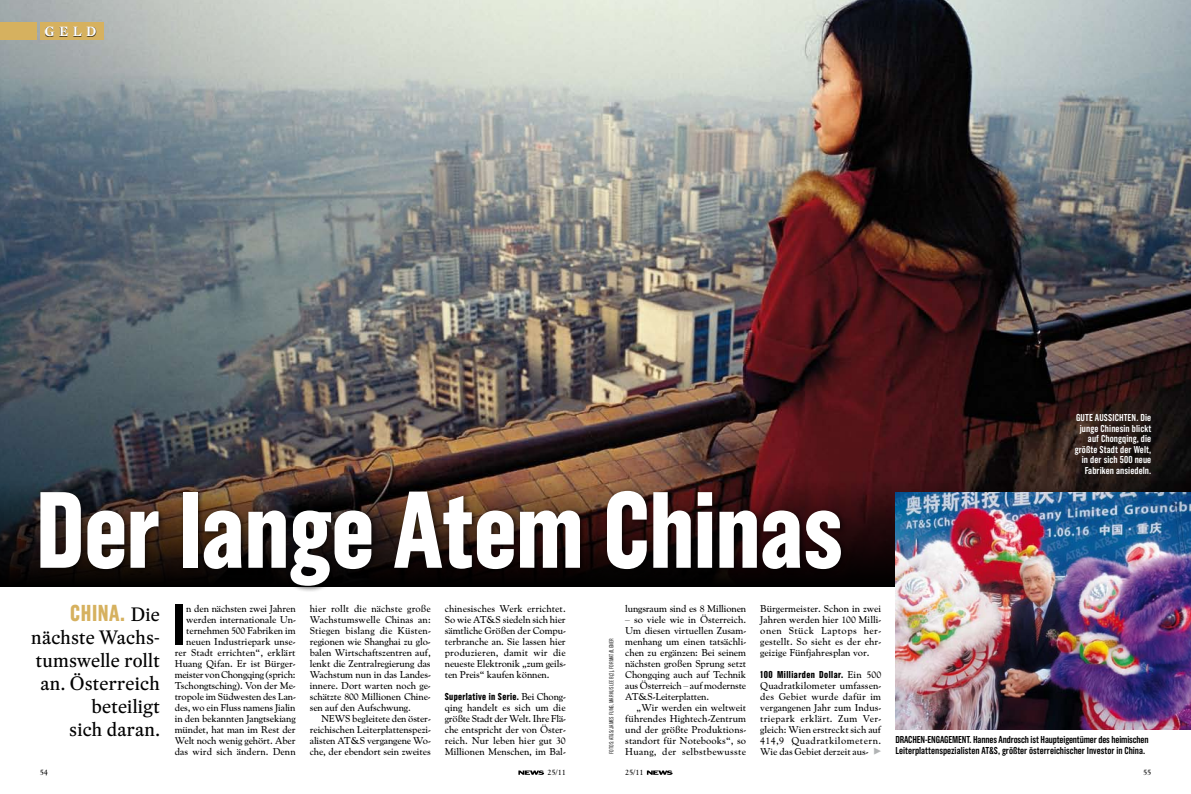
<style>
.page{position:relative;width:1191px;height:794px;background:#fff}
.page>*{position:absolute;margin:0;border:0;box-sizing:border-box;transform-origin:0 0}
.t1{font:700 108px "Grotzec Head Condensed";letter-spacing:-.005em;color:#fff}
.t2{font:700 57.1px "Grotzec Head Condensed";color:#000;scale:.95 1}
.t3{font:700 23px "Grotzec Head Condensed";color:#d6b15f}
.t4{font:19px/23px "Eudald News";letter-spacing:.01em;color:#000;text-align:right}
.t5{font:700 13px "Eudald News";color:#fff}
.t6{font:10px/11px "Goudy Catalogue";letter-spacing:-.005em;color:#000;text-align:justify;scale:.95 1}
.t7{font:600 10px/10.5px "Grotzec Head Condensed";letter-spacing:-.015em;color:#000}
.t8{font:600 10px/10.5px "Grotzec Head Condensed";letter-spacing:.01em;color:#fff;text-align:right}
.t9{font:700 10px "Grotzec Head Condensed";letter-spacing:.045em;color:#000}
.t10{font:8px "Goudy Catalogue";color:#000}
.t11{font:300 6px "Grotzec Head Condensed";letter-spacing:.005em;color:#000}
.s1{font-family:"Goudy Catalogue";font-weight:400}
.s2{font-family:"Eudald News";font-weight:400;font-size:19px;color:#000}
</style>
<div class="page">
<img style="left:0;top:0;width:1191px;height:481px">
<svg style="left:0;top:481px;width:1191px;height:105px;background:#2e1c1b"></svg>
<svg style="left:518px;top:770px;width:26px;height:5px"></svg>
<div style="left:0;top:23px;width:37px;height:17px;background:#d6b15f"></div>
<div style="left:40px;top:23px;width:63px;height:17px;background:#d6b15f"></div>
<div style="left:45px;top:27px;width:51px;height:10px;background:#000;opacity:.75"></div>
<svg style="left:647px;top:770px;width:25px;height:5px"></svg>
<div style="left:37px;top:487px;width:810px;height:105px;background:#000;opacity:.65"></div>
<img style="left:895px;top:492px;width:296px;height:237px">
<h3 class="t5" style="left:45px;top:24px;width:53px">Geld</h3>
<h1 class="t1" style="left:36px;top:469px;width:808px">Der lange Atem Chinas</h1>
<h2 class="t2" style="left:172px;top:592px;width:14px">I</h2>
<p class="t6" style="left:445px;top:602px;width:129px">chinesisches Werk errichtet.<br>So wie AT&amp;S siedeln sich hier sämtliche Größen der Compu&shy;terbranche an. Sie lassen hier produzieren, damit wir die neueste Elektronik „zum geils&shy;ten Preis“ kaufen können.</p>
<p class="t9" style="left:445px;top:690px;width:122px">Superlative in Serie. <span class="s1">Bei Chong-</span></p>
<p class="t6" style="left:445px;top:701px;width:129px">qing handelt es sich um die größte Stadt der Welt. Ihre Flä&shy;che entspricht der von Öster&shy;reich. Nur leben hier gut 30<br>Millionen Menschen, im Bal-</p>
<p class="t6" style="left:760px;top:602px;width:129px">Bürgermeister. Schon in zwei Jahren werden hier 100 Milli&shy;onen Stück Laptops her&shy;gestellt. So sieht es der ehr&shy;geizige Fünfjahresplan vor.</p>
<p class="t9" style="left:760px;top:668px;width:122px">100 Milliarden Dollar. <span class="s1">Ein 500</span></p>
<p class="t6" style="left:760px;top:679px;width:129px">Quadratkilometer umfassen&shy;des Gebiet wurde dafür im vergangenen Jahr zum Indus&shy;triepark erklärt. Zum Ver&shy;gleich: Wien erstreckt sich auf 414,9 Quadratkilometern.<br>Wie das Gebiet derzeit aus-</p>
<p class="t6" style="left:175px;top:602px;width:129px;text-align:right">n den nächsten zwei Jahren werden internationale Un&shy;ternehmen 500 Fabriken im neuen Industriepark unse&shy;rer Stadt errichten“, erklärt<br>Huang Qifan. Er ist Bürger&shy;meister von Chongqing (sprich:<br>Tschongtsching). Von der Me&shy;tropole im Südwesten des Lan&shy;des, wo ein Fluss namens Jialin in den bekannten Jangtsekiang mündet, hat man im Rest der<br>Welt noch wenig gehört. Aber das wird sich ändern. Denn</p>
<p class="t6" style="left:310px;top:602px;width:129px">hier rollt die nächste große Wachstumswelle Chinas an:<br>Stiegen bislang die Küsten&shy;regionen wie Shanghai zu glo&shy;balen Wirtschaftszentren auf, lenkt die Zentralregierung das Wachstum nun in das Landes&shy;innere. Dort warten noch ge&shy;schätzte 800 Millionen Chine&shy;sen auf den Aufschwung.</p>
<p class="t6" style="left:625px;top:602px;width:129px">lungsraum sind es 8 Millionen</p>
<p class="t6" style="left:625px;top:613px;width:129px">– so viele wie in Österreich.<br>Um diesen virtuellen Zusam&shy;menhang um einen tatsächli&shy;chen zu ergänzen: Bei seinem nächsten großen Sprung setzt Chongqing auch auf Technik aus Österreich – auf modernste AT&amp;S-Leiterplatten.</p>
<p class="t6" style="left:625px;top:701px;width:129px;text-indent:11px">„Wir werden ein weltweit führendes Hightech-Zentrum und der größte Produktions&shy;standort für Notebooks“, so Huang, der selbstbewusste</p>
<h3 class="t3" style="left:70px;top:600px;width:91px">China. <span class="s2">Die</span></h3>
<h3 class="t4" style="left:31px;top:626px;width:130px">nächste Wachs&shy;tumswelle rollt an. Österreich beteiligt<br>sich daran.</h3>
<p class="t11" style="left:608px;top:754px;width:117px;rotate:-90deg">Fotos: at&amp;s/James fung, markus leeb (2), format/ilgner</p>
<p class="t6" style="left:310px;top:712px;width:129px;text-indent:11px">NEWS begleitete den öster&shy;reichischen Leiterplattenspezi&shy;alisten AT&amp;S vergangene Wo&shy;che, der ebendort sein zweites</p>
<p class="t8" style="left:1074px;top:412px;width:78px">Gute Aussichten. Die junge Chinesin blickt auf Chongqing, die größte Stadt der Welt, in der sich 500 neue<br>Fabriken ansiedeln.</p>
<p class="t7" style="left:895px;top:734px;width:255px">Drachen-Engagement. Hannes Androsch ist Haupteigentümer des heimischen<br>Leiterplattenspezialisten AT&amp;S, größter österreichischer Investor in China.</p>
<p class="t10" style="left:40px;top:767px;width:10px">54</p>
<p class="t10" style="left:547px;top:767px;width:20px">25/11</p>
<p class="t10" style="left:625px;top:767px;width:20px">25/11</p>
<p class="t10" style="left:1143px;top:767px;width:10px">55</p>
</div>
